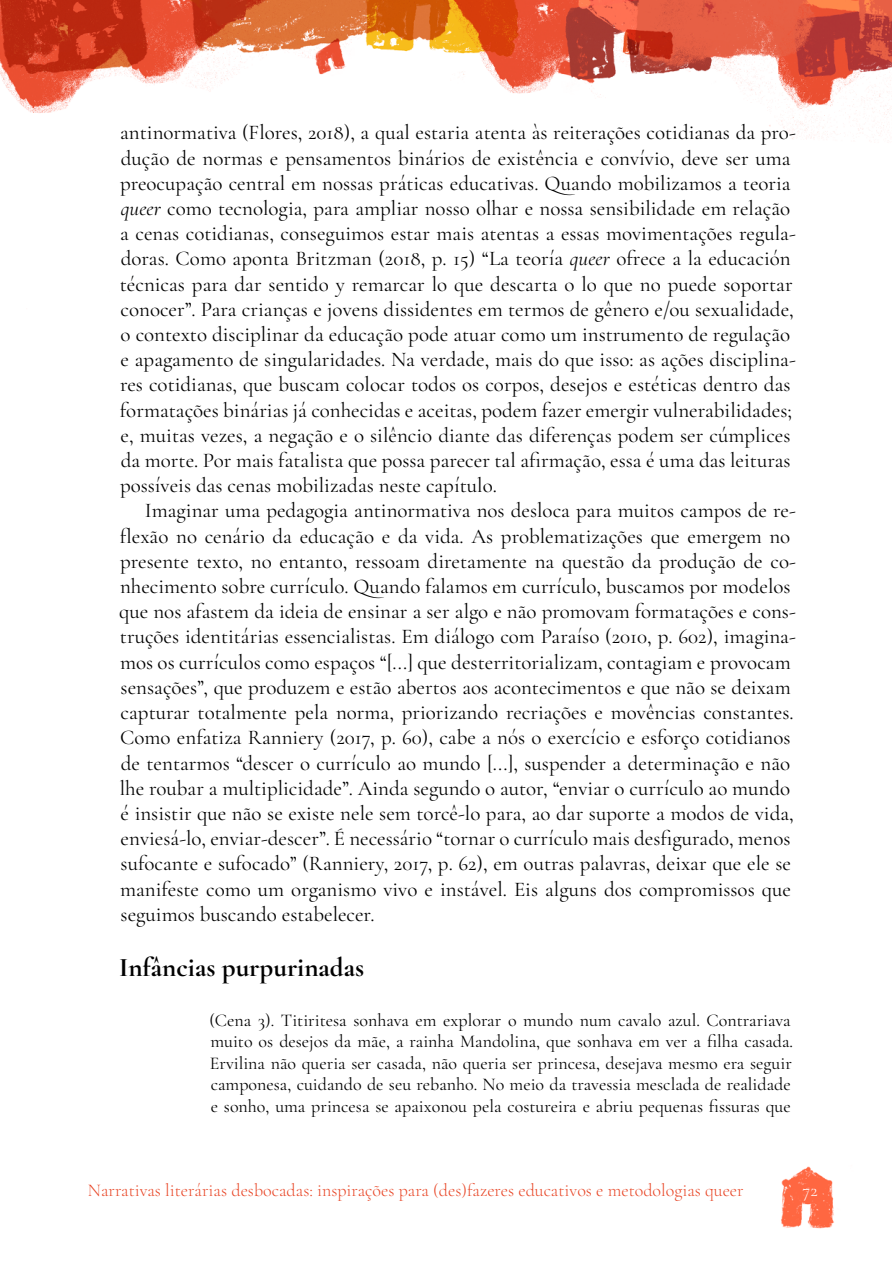
<style>
.page{position:relative;width:893px;height:1263px;background:#fff}
.page>*{position:absolute;margin:0;border:0;box-sizing:border-box;transform-origin:0 0}
.t1{font:700 27px "Cormorant Garamond";color:#000}
.t2{font:21px/25.2px "Cormorant Garamond";color:#000}
.t3{font:18px/21.6px "Cormorant Garamond";color:#000}
.t4{font:300 18px "Cormorant Garamond";color:#e84424}
.t5{font:300 18px "Cormorant Garamond";color:#fff}
.s1{font-style:italic}
</style>
<div class="page">
<img style="left:0;top:0;width:891px;height:1229px">
<p class="t2" style="left:120px;top:120px;width:677px">antinormativa (Flores, 2018), a qual estaria atenta às reiterações cotidianas da pro&shy;dução de normas e pensamentos binários de existência e convívio, deve ser uma preocupação central em nossas práticas educativas. Quando mobilizamos a teoria <span class="s1">queer</span> como tecnologia, para ampliar nosso olhar e nossa sensibilidade em relação a cenas cotidianas, conseguimos estar mais atentas a essas movimentações regula&shy;doras. Como aponta Britzman (2018, p. 15) “La teoría <span class="s1">queer</span> ofrece a la educación técnicas para dar sentido y remarcar lo que descarta o lo que no puede soportar conocer”. Para crianças e jovens dissidentes em termos de gênero e/ou sexualidade, o contexto disciplinar da educação pode atuar como um instrumento de regulação e apagamento de singularidades. Na verdade, mais do que isso: as ações disciplina&shy;res cotidianas, que buscam colocar todos os corpos, desejos e estéticas dentro das formatações binárias já conhecidas e aceitas, podem fazer emergir vulnerabilidades; e, muitas vezes, a negação e o silêncio diante das diferenças podem ser cúmplices da morte. Por mais fatalista que possa parecer tal afirmação, essa é uma das leituras possíveis das cenas mobilizadas neste capítulo.</p>
<p class="t2" style="left:119px;top:498px;width:678px;text-indent:26px">Imaginar uma pedagogia antinormativa nos desloca para muitos campos de re&shy;flexão no cenário da educação e da vida. As problematizações que emergem no presente texto, no entanto, ressoam diretamente na questão da produção de co&shy;nhecimento sobre currículo. Quando falamos em currículo, buscamos por modelos que nos afastem da ideia de ensinar a ser algo e não promovam formatações e cons&shy;truções identitárias essencialistas. Em diálogo com Paraíso (2010, p. 602), imagina&shy;mos os currículos como espaços “[...] que desterritorializam, contagiam e provocam sensações”, que produzem e estão abertos aos acontecimentos e que não se deixam capturar totalmente pela norma, priorizando recriações e movências constantes.<br>Como enfatiza Ranniery (2017, p. 60), cabe a nós o exercício e esforço cotidianos de tentarmos “descer o currículo ao mundo [...], suspender a determinação e não lhe roubar a multiplicidade”. Ainda segundo o autor, “enviar o currículo ao mundo é insistir que não se existe nele sem torcê-lo para, ao dar suporte a modos de vida, enviesá-lo, enviar-descer”. É necessário “tornar o currículo mais desfigurado, menos sufocante e sufocado” (Ranniery, 2017, p. 62), em outras palavras, deixar que ele se manifeste como um organismo vivo e instável. Eis alguns dos compromissos que seguimos buscando estabelecer.</p>
<p class="t1" style="left:119px;top:951px;width:246px">Infâncias purpurinadas</p>
<p class="t3" style="left:209px;top:1009px;width:585px">(Cena 3). Titiritesa sonhava em explorar o mundo num cavalo azul. Contrariava muito os desejos da mãe, a rainha Mandolina, que sonhava em ver a filha casada.<br>Ervilina não queria ser casada, não queria ser princesa, desejava mesmo era seguir camponesa, cuidando de seu rebanho. No meio da travessia mesclada de realidade e sonho, uma princesa se apaixonou pela costureira e abriu pequenas fissuras que</p>
<p class="t4" style="left:88px;top:1179px;width:657px">Narrativas literárias desbocadas: inspirações para (des)fazeres educativos e metodologias queer</p>
<p class="t5" style="left:803px;top:1179px;width:16px">72</p>
</div>
